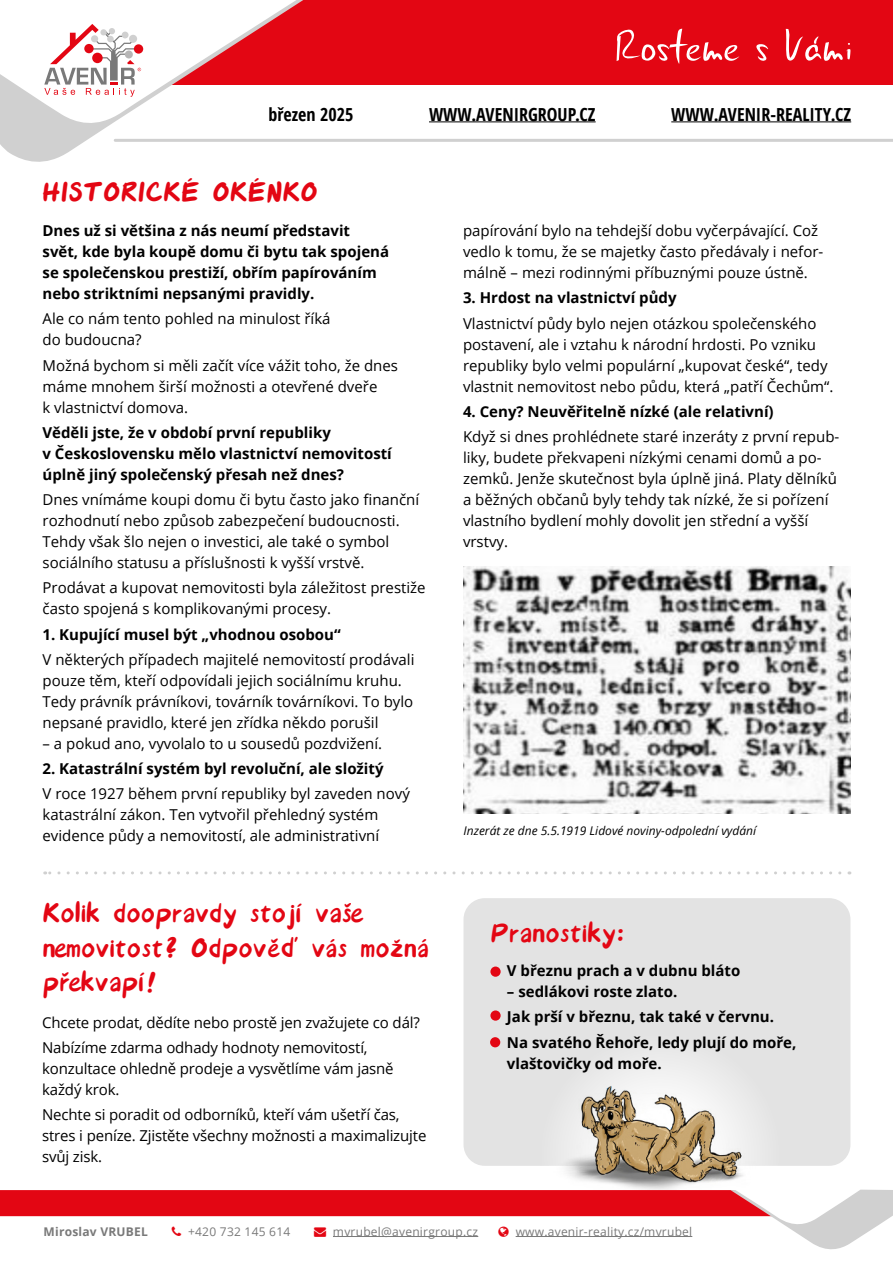
<style>
.page{position:relative;width:893px;height:1263px;background:#fff}
.page>*{position:absolute;margin:0;border:0;box-sizing:border-box;transform-origin:0 0}
.t1{font:36px/34.5px "Avenir Font";color:#e30613}
.t2{font:700 condensed 18px "Open Sans";color:#000}
.t3{font:15px/21px "Open Sans";color:#000}
.t4{font:700 15px/21px "Open Sans";color:#000}
.t5{font:12px "Open Sans";letter-spacing:.02em;color:#797979}
.t6{font:italic 12px "Open Sans";color:#000}
.t7{font:700 12px "Open Sans";letter-spacing:.02em;color:#797979}
.s1{color:#e30613}
</style>
<div class="page">
<div style="left:463px;top:898px;width:387px;height:268px;background:#e3e3e3;border-radius:21px"></div>
<svg style="left:624px;top:1063px;width:72px;height:8px"></svg>
<svg style="left:45px;top:871px;width:795px;height:3px"></svg>
<div style="left:490px;top:1037px;width:10px;height:10px;background:#e30613;border-radius:50%"></div>
<div style="left:490px;top:1010px;width:11px;height:11px;background:#e30613;border-radius:50%"></div>
<div style="left:490px;top:966px;width:11px;height:11px;background:#e30613;border-radius:50%"></div>
<img style="left:463px;top:567px;width:387px;height:247px">
<img style="left:566px;top:1071px;width:190px;height:118px">
<div style="left:22px;top:0;width:871px;height:85px;background:#e30613"></div>
<svg style="left:0;top:0;width:303px;height:162px"></svg>
<svg style="left:617px;top:29px;width:123px;height:35px"></svg>
<svg style="left:756px;top:44px;width:13px;height:17px"></svg>
<svg style="left:786px;top:29px;width:64px;height:32px"></svg>
<hr style="left:115px;top:139px;width:778px;height:3px;background:#d0d0d0">
<svg style="left:0;top:0;width:302px;height:129px"></svg>
<hr style="left:429px;top:121px;width:167px;height:1px;background:#000">
<hr style="left:671px;top:121px;width:180px;height:1px;background:#000">
<svg style="left:0;top:1189px;width:893px;height:61px"></svg>
<p class="t2" style="left:268px;top:101px;width:86px">březen 2025</p>
<p class="t2" style="left:429px;top:101px;width:168px">WWW.AVENIRGROUP.CZ</p>
<p class="t2" style="left:671px;top:101px;width:181px">WWW.AVENIR-REALITY.CZ</p>
<h1 class="t1" style="left:42px;top:175px;width:277px">HISTORICKÉ OKÉNKO</h1>
<p class="t4" style="left:43px;top:220px;width:348px">Dnes už si většina z nás neumí představit svět, kde byla koupě domu či bytu tak spojená se společenskou prestiží, obřím papírováním nebo striktními nepsanými pravidly.</p>
<p class="t3" style="left:43px;top:308px;width:289px">Ale co nám tento pohled na minulost říká do budoucna?</p>
<p class="t3" style="left:43px;top:354px;width:357px">Možná bychom si měli začít více vážit toho, že dnes máme mnohem širší možnosti a otevřené dveře<br>k vlastnictví domova.</p>
<p class="t4" style="left:43px;top:422px;width:351px">Věděli jste, že v období první republiky<br>v Československu mělo vlastnictví nemovitostí úplně jiný společenský přesah než dnes?</p>
<p class="t3" style="left:43px;top:489px;width:378px">Dnes vnímáme koupi domu či bytu často jako finanční rozhodnutí nebo způsob zabezpečení budoucnosti.<br>Tehdy však šlo nejen o investici, ale také o symbol sociálního statusu a příslušnosti k vyšší vrstvě.</p>
<p class="t3" style="left:43px;top:577px;width:385px">Prodávat a kupovat nemovitosti byla záležitost prestiže často spojená s komplikovanými procesy.</p>
<p class="t4" style="left:43px;top:623px;width:300px">1. Kupující musel být „vhodnou osobou“</p>
<p class="t3" style="left:43px;top:649px;width:373px">V některých případech majitelé nemovitostí prodávali pouze těm, kteří odpovídali jejich sociálnímu kruhu.<br>Tedy právník právníkovi, továrník továrníkovi. To bylo nepsané pravidlo, které jen zřídka někdo porušil</p>
<p class="t3" style="left:43px;top:733px;width:341px">– a pokud ano, vyvolalo to u sousedů pozdvižení.</p>
<p class="t4" style="left:43px;top:758px;width:342px">2. Katastrální systém byl revoluční, ale složitý</p>
<p class="t3" style="left:43px;top:783px;width:369px">V roce 1927 během první republiky byl zaveden nový katastrální zákon. Ten vytvořil přehledný systém evidence půdy a nemovitostí, ale administrativní</p>
<h1 class="t1" style="left:42px;top:896px;width:388px">Kolik doopravdy stojí vaše nemovitost? Odpověď vás možná překvapí!</h1>
<p class="t3" style="left:42px;top:1009px;width:379px;line-height:25.2px">Chcete prodat, dědíte nebo prostě jen zvažujete co dál?<br>Nabízíme zdarma odhady hodnoty nemovitostí,</p>
<p class="t3" style="left:42px;top:1058px;width:353px">konzultace ohledně prodeje a vysvětlíme vám jasně každý krok.</p>
<p class="t3" style="left:42px;top:1104px;width:386px">Nechte si poradit od odborníků, kteří vám ušetří čas, stres i peníze. Zjistěte všechny možnosti a maximalizujte svůj zisk.</p>
<p class="t3" style="left:463px;top:220px;width:362px">papírování bylo na tehdejší dobu vyčerpávající. Což vedlo k tomu, že se majetky často předávaly i nefor&shy;málně – mezi rodinnými příbuznými pouze ústně.</p>
<p class="t4" style="left:463px;top:287px;width:215px">3. Hrdost na vlastnictví půdy</p>
<p class="t3" style="left:463px;top:312px;width:372px">Vlastnictví půdy bylo nejen otázkou společenského postavení, ale i vztahu k národní hrdosti. Po vzniku republiky bylo velmi populární „kupovat české“, tedy vlastnit nemovitost nebo půdu, která „patří Čechům“.</p>
<p class="t4" style="left:463px;top:400px;width:312px">4. Ceny? Neuvěřitelně nízké (ale relativní)</p>
<p class="t3" style="left:463px;top:426px;width:378px">Když si dnes prohlédnete staré inzeráty z první repub&shy;liky, budete překvapeni nízkými cenami domů a po&shy;zemků. Jenže skutečnost byla úplně jiná. Platy dělníků a běžných občanů byly tehdy tak nízké, že si pořízení vlastního bydlení mohly dovolit jen střední a vyšší vrstvy.</p>
<p class="t6" style="left:463px;top:823px;width:294px">Inzerát ze dne 5.5.1919 Lidové noviny-odpolední vydání</p>
<h1 class="t1" style="left:490px;top:916px;width:136px">Pranostiky:</h1>
<p class="t4" style="left:507px;top:960px;width:235px">V březnu prach a v dubnu bláto</p>
<p class="t4" style="left:507px;top:979px;width:291px;line-height:25.2px">– sedlákovi roste zlato.<br>Jak prší v březnu, tak také v červnu.<br>Na svatého Řehoře, ledy plují do moře,</p>
<p class="t4" style="left:507px;top:1052px;width:156px">vlaštovičky od moře.</p>
<p class="t7" style="left:44px;top:1223px;width:106px">Miroslav VRUBEL</p>
<p class="t5" style="left:188px;top:1223px;width:104px">+420 732 145 614</p>
<p class="t5" style="left:314px;top:1223px;width:165px"><span class="s1">→</span> mvrubel@avenirgroup.cz</p>
<p class="t5" style="left:516px;top:1223px;width:178px">www.avenir-reality.cz/mvrubel</p>
</div>
